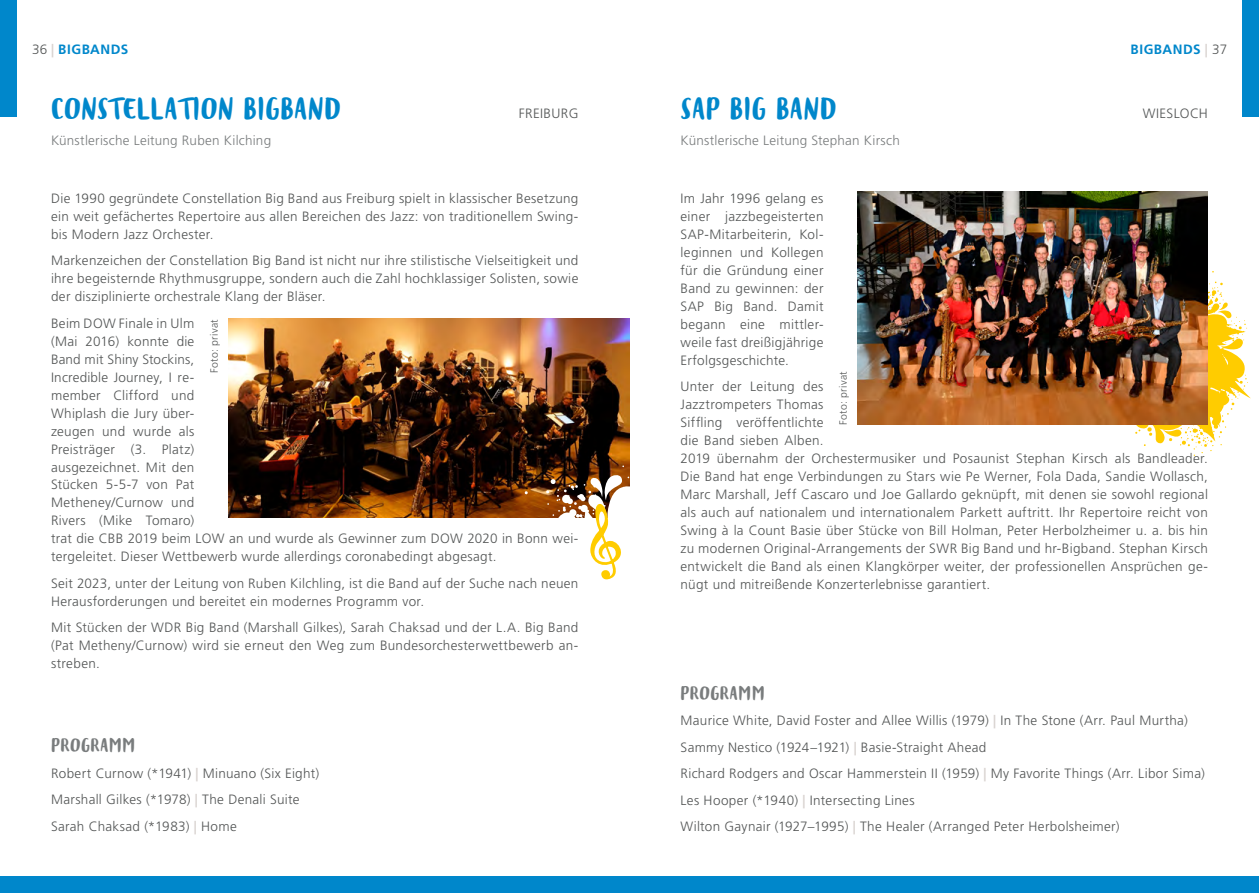
<style>
.page{position:relative;width:1259px;height:893px;background:#fff}
.page>*{position:absolute;margin:0;border:0;box-sizing:border-box;transform-origin:0 0}
.t1{font:24px "Blog Script";color:#0087cb}
.t2{font:15px "Blog Script";letter-spacing:.02em;color:#797c7d}
.t3{font:300 13.5px/18px "Frutiger LT Pro";letter-spacing:.02em;color:#535555}
.t4{font:300 13.5px "Frutiger LT Pro";letter-spacing:.015em;color:#797c7d}
.t5{font:700 13.5px "Frutiger LT Pro";letter-spacing:.035em;color:#0087cb}
.t6{font:300 10.5px "Frutiger LT Pro";letter-spacing:.03em;color:#535555}
.s1{font-weight:300;color:#535555}
.s2{color:#d8d2cf}
.s3{font-weight:700;color:#d8d2cf}
</style>
<div class="page">
<div style="left:0;top:876px;width:1259px;height:17px;background:#0087cb"></div>
<svg style="left:1135px;top:271px;width:115px;height:185px"></svg>
<img style="left:228px;top:319px;width:402px;height:199px">
<img style="left:456px;top:451px;width:174px;height:67px">
<img style="left:857px;top:191px;width:351px;height:234px">
<svg style="left:590px;top:502px;width:39px;height:78px"></svg>
<div style="left:1242px;top:0;width:17px;height:117px;background:#0087cb"></div>
<div style="left:0;top:0;width:17px;height:117px;background:#0087cb"></div>
<p class="t5" style="left:32px;top:41px;width:98px"><span class="s1">36</span> <span class="s2">|</span> BIGBANDS</p>
<p class="t5" style="left:1130px;top:41px;width:98px">BIGBANDS <span class="s2">|</span> <span class="s1">37</span></p>
<h1 class="t1" style="left:51px;top:96px;width:292px">CONSTELLATION BIGBAND</h1>
<p class="t3" style="left:519px;top:105px;width:61px">FREIBURG</p>
<p class="t4" style="left:51px;top:133px;width:222px">Künstlerische Leitung Ruben Kilching</p>
<p class="t3" style="left:51px;top:189px;width:529px;text-align:justify">Die 1990 gegründete Constellation Big Band aus Freiburg spielt in klassischer Besetzung ein weit gefächertes Repertoire aus allen Bereichen des Jazz: von traditionellem Swing&shy;bis Modern Jazz Orchester.</p>
<p class="t3" style="left:51px;top:251px;width:529px;text-align:justify">Markenzeichen der Constellation Big Band ist nicht nur ihre stilistische Vielseitigkeit und ihre begeisternde Rhythmusgruppe, sondern auch die Zahl hochklassiger Solisten, sowie der disziplinierte orchestrale Klang der Bläser.</p>
<p class="t3" style="left:51px;top:314px;width:529px">Beim DOW Finale in Ulm<br>(Mai 2016) konnte die<br>Band mit Shiny Stockins,<br>Incredible Journey, I re-<br>member Clifford und<br>Whiplash die Jury über-<br>zeugen und wurde als<br>Preisträger (3. Platz)<br>ausgezeichnet. Mit den<br>Stücken 5-5-7 von Pat<br>Metheney/Curnow und<br>Rivers (Mike Tomaro)<br>trat die CBB 2019 beim LOW an und wurde als Gewinner zum DOW 2020 in Bonn wei&shy;tergeleitet. Dieser Wettbewerb wurde allerdings coronabedingt abgesagt.</p>
<p class="t3" style="left:51px;top:574px;width:529px">Seit 2023, unter der Leitung von Ruben Kilchling, ist die Band auf der Suche nach neuen<br>Herausforderungen und bereitet ein modernes Programm vor.</p>
<p class="t3" style="left:51px;top:619px;width:529px;text-align:justify">Mit Stücken der WDR Big Band (Marshall Gilkes), Sarah Chaksad und der L.A. Big Band (Pat Metheny/Curnow) wird sie erneut den Weg zum Bundesorchesterwettbewerb an&shy;streben.</p>
<p class="t6" style="left:208px;top:373px;width:55px;rotate:-90deg">Foto: privat</p>
<p class="t2" style="left:51px;top:737px;width:86px">PROGRAMM</p>
<p class="t3" style="left:51px;top:760px;width:270px;line-height:26.5px">Robert Curnow (*1941) <span class="s3">|</span> Minuano (Six Eight)<br>Marshall Gilkes (*1978) <span class="s3">|</span> The Denali Suite<br>Sarah Chaksad (*1983) <span class="s3">|</span> Home</p>
<h1 class="t1" style="left:680px;top:96px;width:158px">SAP BIG BAND</h1>
<p class="t3" style="left:1142px;top:105px;width:67px">WIESLOCH</p>
<p class="t4" style="left:680px;top:133px;width:221px">Künstlerische Leitung Stephan Kirsch</p>
<p class="t3" style="left:680px;top:189px;width:144px;text-align:justify">Im Jahr 1996 gelang es einer jazzbegeisterten SAP-Mitarbeiterin, Kol&shy;leginnen und Kollegen für die Gründung einer Band zu gewinnen: der SAP Big Band. Damit begann eine mittler&shy;weile fast dreißigjährige Erfolgsgeschichte.</p>
<p class="t3" style="left:680px;top:377px;width:529px">Unter der Leitung des<br>Jazztrompeters Thomas<br>Siffling veröffentlichte<br>die Band sieben Alben.<br>2019 übernahm der Orchestermusiker und Posaunist Stephan Kirsch als Bandleader.<br>Die Band hat enge Verbindungen zu Stars wie Pe Werner, Fola Dada, Sandie Wollasch, Marc Marshall, Jeff Cascaro und Joe Gallardo geknüpft, mit denen sie sowohl regional als auch auf nationalem und internationalem Parkett auftritt. Ihr Repertoire reicht von Swing à la Count Basie über Stücke von Bill Holman, Peter Herbolzheimer u. a. bis hin zu modernen Original-Arrangements der SWR Big Band und hr-Bigband. Stephan Kirsch entwickelt die Band als einen Klangkörper weiter, der professionellen Ansprüchen ge&shy;nügt und mitreißende Konzerterlebnisse garantiert.</p>
<p class="t6" style="left:837px;top:425px;width:55px;rotate:-90deg">Foto: privat</p>
<p class="t2" style="left:680px;top:685px;width:86px">PROGRAMM</p>
<p class="t3" style="left:680px;top:707px;width:526px;line-height:26.5px">Maurice White, David Foster and Allee Willis (1979) <span class="s3">|</span> In The Stone (Arr. Paul Murtha)<br>Sammy Nestico (1924–1921) <span class="s3">|</span> Basie-Straight Ahead<br>Richard Rodgers and Oscar Hammerstein II (1959) <span class="s3">|</span> My Favorite Things (Arr. Libor Sima)<br>Les Hooper (*1940) <span class="s3">|</span> Intersecting Lines<br>Wilton Gaynair (1927–1995) <span class="s3">|</span> The Healer (Arranged Peter Herbolsheimer)</p>
</div>
